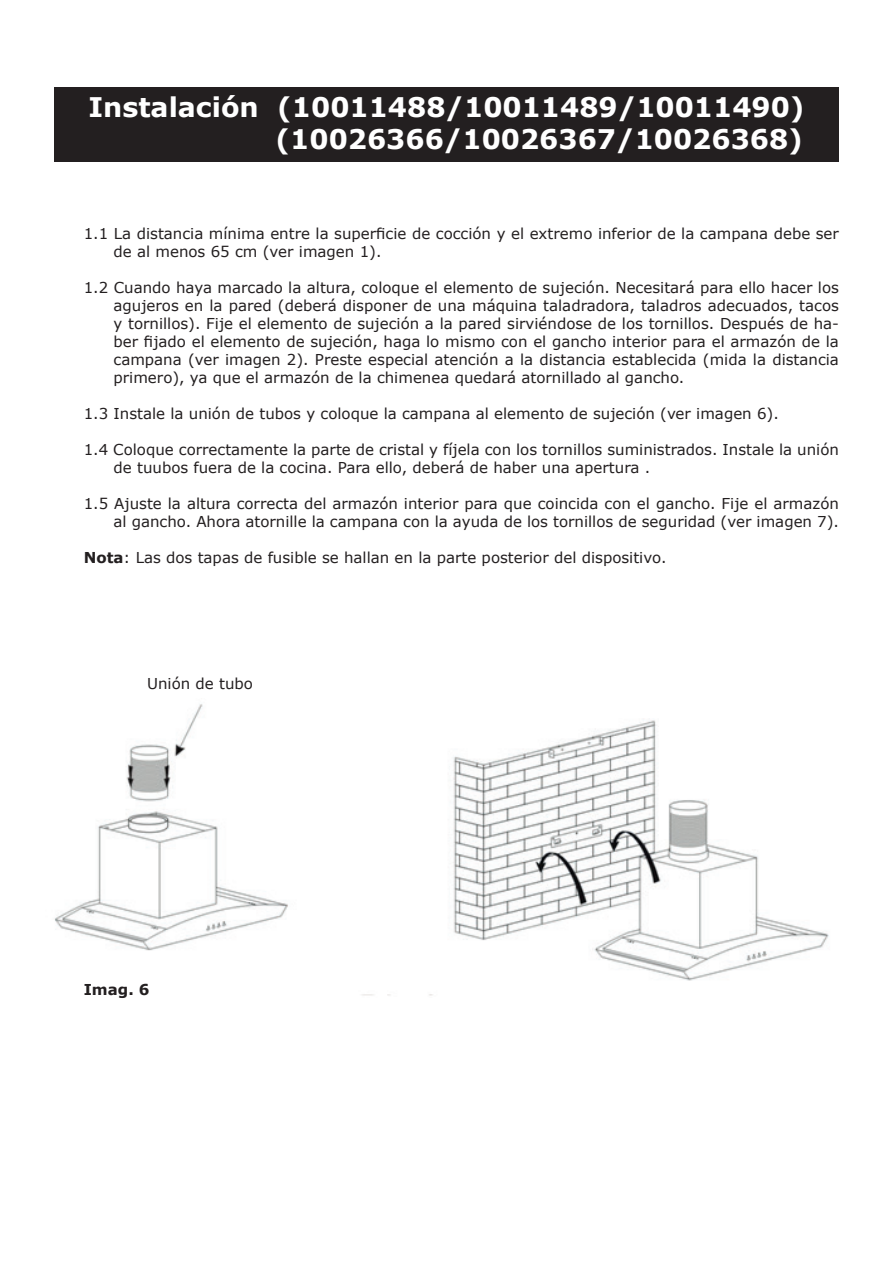
<style>
.page{position:relative;width:893px;height:1263px;background:#fff}
.page>*{position:absolute;margin:0;border:0;box-sizing:border-box;transform-origin:0 0}
.t1{font:700 27px/31.5px "Verdana";color:#fff;text-align:right}
.t2{font:15px/18px "Verdana";color:#231f20}
.t3{font:700 15px "Verdana";color:#231f20}
.s1{font-weight:700}
</style>
<div class="page">
<div style="left:54px;top:87px;width:785px;height:75px;background:#231f20"></div>
<img style="left:55px;top:704px;width:774px;height:292px">
<h1 class="t1" style="left:88px;top:91px;width:718px">Instalación (10011488/10011489/10011490) (10026366/10026367/10026368)</h1>
<p class="t2" style="left:114px;top:224px;width:727px;text-indent:-30px">1.1 La distancia mínima entre la superficie de cocción y el extremo inferior de la campana debe ser de al menos 65 cm (ver imagen 1).</p>
<p class="t2" style="left:114px;top:278px;width:727px;text-align:justify;text-indent:-30px">1.2 Cuando haya marcado la altura, coloque el elemento de sujeción. Necesitará para ello hacer los agujeros en la pared (deberá disponer de una máquina taladradora, taladros adecuados, tacos y tornillos). Fije el elemento de sujeción a la pared sirviéndose de los tornillos. Después de ha&shy;ber fijado el elemento de sujeción, haga lo mismo con el gancho interior para el armazón de la campana (ver imagen 2). Preste especial atención a la distancia establecida (mida la distancia primero), ya que el armazón de la chimenea quedará atornillado al gancho.</p>
<p class="t2" style="left:84px;top:404px;width:697px">1.3 Instale la unión de tubos y coloque la campana al elemento de sujeción (ver imagen 6).</p>
<p class="t2" style="left:114px;top:440px;width:727px;text-indent:-30px">1.4 Coloque correctamente la parte de cristal y fíjela con los tornillos suministrados. Instale la unión de tuubos fuera de la cocina. Para ello, deberá de haber una apertura .</p>
<p class="t2" style="left:84px;top:494px;width:757px;text-align:right">1.5 Ajuste la altura correcta del armazón interior para que coincida con el gancho. Fije el armazón al gancho. Ahora atornille la campana con la ayuda de los tornillos de seguridad (ver imagen 7).</p>
<p class="t2" style="left:84px;top:548px;width:584px"><span class="s1">Nota</span>: Las dos tapas de fusible se hallan en la parte posterior del dispositivo.</p>
<p class="t2" style="left:147px;top:674px;width:107px">Unión de tubo</p>
<p class="t3" style="left:84px;top:979px;width:67px">Imag. 6</p>
</div>
